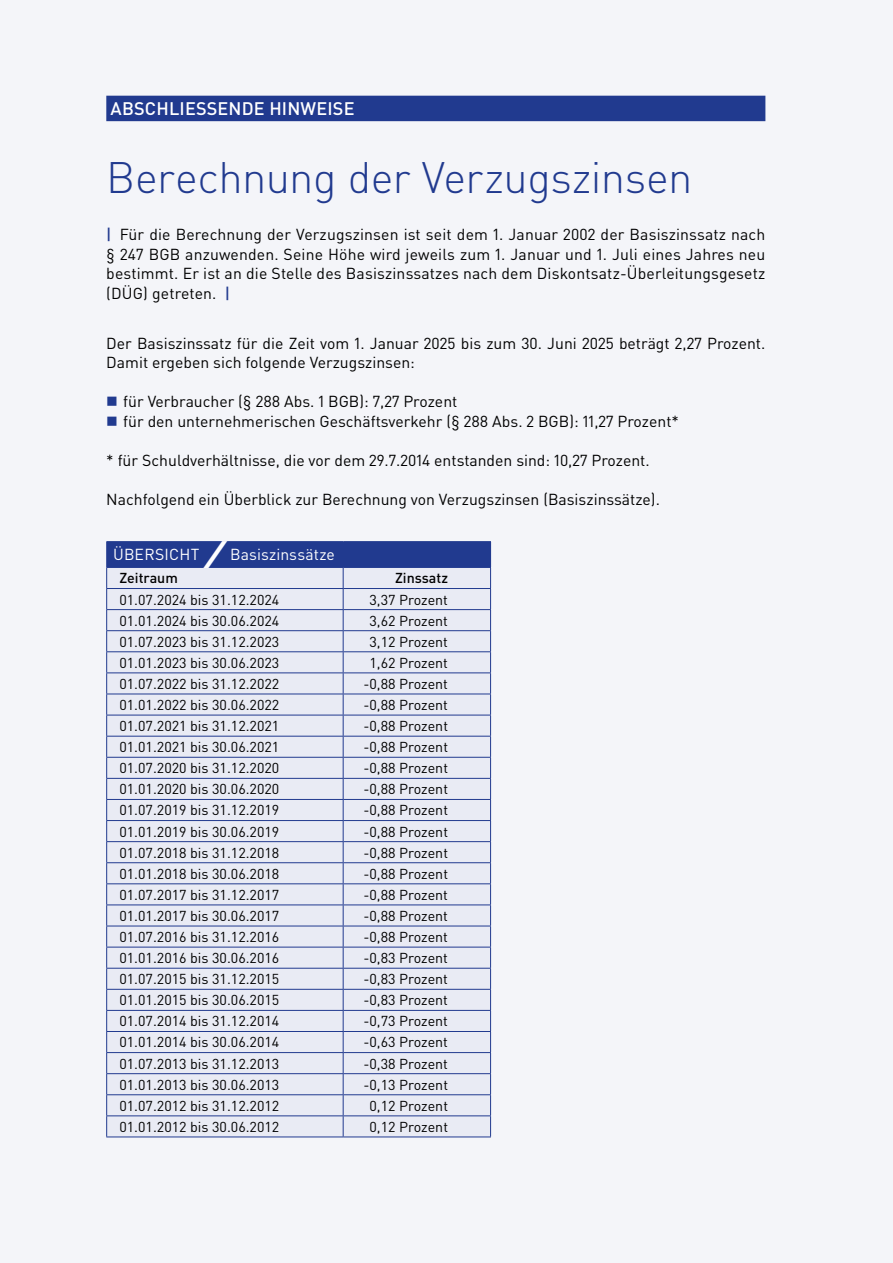
<style>
.page{position:relative;width:893px;height:1263px;background:#f4f5f9}
.page>*{position:absolute;margin:0;border:0;box-sizing:border-box;transform-origin:0 0}
.t1{font:300 43.5px "DIN Pro";letter-spacing:-.015em;color:#213a8f}
.t2{font:500 18px "DIN Pro";letter-spacing:.01em;color:#fff}
.t3{font:15.75px/19.5px "DIN Pro";color:#000}
.t4{font:15.75px "DIN Pro";letter-spacing:.01em;color:#fff}
.t5{font:14.25px "DIN Pro";color:#000}
.t6{font:500 14.25px "DIN Pro";color:#000}
.s1{font-weight:500;color:#213a8f}
.s2{font-weight:900;font-style:italic;font-size:33px}
</style>
<div class="page">
<div style="left:106px;top:96px;width:659px;height:25px;background:#213a8f"></div>
<div style="left:107px;top:542px;width:384px;height:25px;background:#213a8f"></div>
<div style="left:107px;top:568px;width:383px;height:568px;background:#e9ebf4"></div>
<hr style="left:106px;top:541px;width:237px;height:1px;background:#213a8f">
<hr style="left:343px;top:541px;width:148px;height:1px;background:#213a8f">
<hr style="left:106px;top:567px;width:237px;height:1px;background:#213a8f">
<hr style="left:343px;top:567px;width:148px;height:1px;background:#213a8f">
<hr style="left:106px;top:588px;width:237px;height:1px;background:#213a8f">
<hr style="left:343px;top:588px;width:148px;height:1px;background:#213a8f">
<hr style="left:106px;top:609px;width:237px;height:1px;background:#213a8f">
<hr style="left:343px;top:609px;width:148px;height:1px;background:#213a8f">
<hr style="left:106px;top:630px;width:237px;height:1px;background:#213a8f">
<hr style="left:343px;top:630px;width:148px;height:1px;background:#213a8f">
<hr style="left:106px;top:651px;width:237px;height:1px;background:#213a8f">
<hr style="left:343px;top:651px;width:148px;height:1px;background:#213a8f">
<hr style="left:106px;top:672px;width:237px;height:1px;background:#213a8f">
<hr style="left:343px;top:672px;width:148px;height:1px;background:#213a8f">
<hr style="left:106px;top:694px;width:237px;height:1px;background:#213a8f">
<hr style="left:343px;top:694px;width:148px;height:1px;background:#213a8f">
<hr style="left:106px;top:715px;width:237px;height:1px;background:#213a8f">
<hr style="left:343px;top:715px;width:148px;height:1px;background:#213a8f">
<hr style="left:106px;top:736px;width:237px;height:1px;background:#213a8f">
<hr style="left:343px;top:736px;width:148px;height:1px;background:#213a8f">
<hr style="left:106px;top:757px;width:237px;height:1px;background:#213a8f">
<hr style="left:343px;top:757px;width:148px;height:1px;background:#213a8f">
<hr style="left:106px;top:778px;width:237px;height:1px;background:#213a8f">
<hr style="left:343px;top:778px;width:148px;height:1px;background:#213a8f">
<hr style="left:106px;top:799px;width:237px;height:1px;background:#213a8f">
<hr style="left:343px;top:799px;width:148px;height:1px;background:#213a8f">
<hr style="left:106px;top:820px;width:237px;height:1px;background:#213a8f">
<hr style="left:343px;top:820px;width:148px;height:1px;background:#213a8f">
<hr style="left:106px;top:841px;width:237px;height:1px;background:#213a8f">
<hr style="left:343px;top:841px;width:148px;height:1px;background:#213a8f">
<hr style="left:106px;top:862px;width:237px;height:1px;background:#213a8f">
<hr style="left:343px;top:862px;width:148px;height:1px;background:#213a8f">
<hr style="left:106px;top:883px;width:237px;height:1px;background:#213a8f">
<hr style="left:343px;top:883px;width:148px;height:1px;background:#213a8f">
<hr style="left:106px;top:904px;width:237px;height:1px;background:#213a8f">
<hr style="left:343px;top:904px;width:148px;height:1px;background:#213a8f">
<hr style="left:106px;top:926px;width:237px;height:1px;background:#213a8f">
<hr style="left:343px;top:926px;width:148px;height:1px;background:#213a8f">
<hr style="left:106px;top:947px;width:237px;height:1px;background:#213a8f">
<hr style="left:343px;top:947px;width:148px;height:1px;background:#213a8f">
<hr style="left:106px;top:968px;width:237px;height:1px;background:#213a8f">
<hr style="left:343px;top:968px;width:148px;height:1px;background:#213a8f">
<hr style="left:106px;top:989px;width:237px;height:1px;background:#213a8f">
<hr style="left:343px;top:989px;width:148px;height:1px;background:#213a8f">
<hr style="left:106px;top:1010px;width:237px;height:1px;background:#213a8f">
<hr style="left:343px;top:1010px;width:148px;height:1px;background:#213a8f">
<hr style="left:106px;top:1031px;width:237px;height:1px;background:#213a8f">
<hr style="left:343px;top:1031px;width:148px;height:1px;background:#213a8f">
<hr style="left:106px;top:1052px;width:237px;height:1px;background:#213a8f">
<hr style="left:343px;top:1052px;width:148px;height:1px;background:#213a8f">
<hr style="left:106px;top:1073px;width:237px;height:1px;background:#213a8f">
<hr style="left:343px;top:1073px;width:148px;height:1px;background:#213a8f">
<hr style="left:106px;top:1094px;width:237px;height:1px;background:#213a8f">
<hr style="left:343px;top:1094px;width:148px;height:1px;background:#213a8f">
<hr style="left:106px;top:1115px;width:237px;height:1px;background:#213a8f">
<svg style="left:106px;top:542px;width:1px;height:594px"></svg>
<hr style="left:343px;top:1115px;width:148px;height:1px;background:#213a8f">
<svg style="left:343px;top:568px;width:1px;height:568px"></svg>
<svg style="left:490px;top:568px;width:1px;height:568px"></svg>
<hr style="left:106px;top:1136px;width:237px;height:1px;background:#213a8f">
<hr style="left:343px;top:1136px;width:148px;height:1px;background:#213a8f">
<p class="t2" style="left:111px;top:96px;width:245px">ABSCHLIESSENDE HINWEISE</p>
<h1 class="t1" style="left:106px;top:148px;width:588px">Berechnung der Verzugszinsen</h1>
<p class="t3" style="left:106px;top:224px;width:661px;text-align:justify"><span class="s1">|</span> Für die Berechnung der Verzugszinsen ist seit dem 1. Januar 2002 der Basiszinssatz nach § 247 BGB anzuwenden. Seine Höhe wird jeweils zum 1. Januar und 1. Juli eines Jahres neu bestimmt. Er ist an die Stelle des Basiszinssatzes nach dem Diskontsatz-Überleitungsgesetz (DÜG) getreten. <span class="s1">|</span></p>
<p class="t3" style="left:106px;top:333px;width:661px">Der Basiszinssatz für die Zeit vom 1. Januar 2025 bis zum 30. Juni 2025 beträgt 2,27 Prozent.<br>Damit ergeben sich folgende Verzugszinsen:</p>
<p class="t3" style="left:123px;top:391px;width:557px">für Verbraucher (§ 288 Abs. 1 BGB): 7,27 Prozent<br>für den unternehmerischen Geschäftsverkehr (§ 288 Abs. 2 BGB): 11,27 Prozent*</p>
<p class="t3" style="left:106px;top:450px;width:545px">* für Schuldverhältnisse, die vor dem 29.7.2014 entstanden sind: 10,27 Prozent.</p>
<p class="t3" style="left:106px;top:489px;width:555px">Nachfolgend ein Überblick zur Berechnung von Verzugszinsen (Basiszinssätze).</p>
<p class="t4" style="left:113px;top:543px;width:223px">ÜBERSICHT <span class="s2">/</span> Basiszinssätze</p>
<p class="t6" style="left:119px;top:569px;width:60px">Zeitraum</p>
<p class="t6" style="left:395px;top:569px;width:54px">Zinssatz</p>
<p class="t5" style="left:119px;top:590px;width:161px">01.07.2024 bis 31.12.2024</p>
<p class="t5" style="left:370px;top:590px;width:80px">3,37 Prozent</p>
<p class="t5" style="left:119px;top:611px;width:161px">01.01.2024 bis 30.06.2024</p>
<p class="t5" style="left:370px;top:611px;width:80px">3,62 Prozent</p>
<p class="t5" style="left:119px;top:632px;width:161px">01.07.2023 bis 31.12.2023</p>
<p class="t5" style="left:370px;top:632px;width:80px">3,12 Prozent</p>
<p class="t5" style="left:119px;top:653px;width:161px">01.01.2023 bis 30.06.2023</p>
<p class="t5" style="left:370px;top:653px;width:80px">1,62 Prozent</p>
<p class="t5" style="left:119px;top:674px;width:161px">01.07.2022 bis 31.12.2022</p>
<p class="t5" style="left:363px;top:674px;width:86px">-0,88 Prozent</p>
<p class="t5" style="left:119px;top:695px;width:161px">01.01.2022 bis 30.06.2022</p>
<p class="t5" style="left:363px;top:695px;width:86px">-0,88 Prozent</p>
<p class="t5" style="left:119px;top:716px;width:161px">01.07.2021 bis 31.12.2021</p>
<p class="t5" style="left:363px;top:716px;width:86px">-0,88 Prozent</p>
<p class="t5" style="left:119px;top:737px;width:161px">01.01.2021 bis 30.06.2021</p>
<p class="t5" style="left:363px;top:737px;width:86px">-0,88 Prozent</p>
<p class="t5" style="left:119px;top:758px;width:161px">01.07.2020 bis 31.12.2020</p>
<p class="t5" style="left:363px;top:758px;width:86px">-0,88 Prozent</p>
<p class="t5" style="left:119px;top:779px;width:161px">01.01.2020 bis 30.06.2020</p>
<p class="t5" style="left:363px;top:779px;width:86px">-0,88 Prozent</p>
<p class="t5" style="left:119px;top:801px;width:161px">01.07.2019 bis 31.12.2019</p>
<p class="t5" style="left:363px;top:801px;width:86px">-0,88 Prozent</p>
<p class="t5" style="left:119px;top:822px;width:161px">01.01.2019 bis 30.06.2019</p>
<p class="t5" style="left:363px;top:822px;width:86px">-0,88 Prozent</p>
<p class="t5" style="left:119px;top:843px;width:161px">01.07.2018 bis 31.12.2018</p>
<p class="t5" style="left:363px;top:843px;width:86px">-0,88 Prozent</p>
<p class="t5" style="left:119px;top:864px;width:161px">01.01.2018 bis 30.06.2018</p>
<p class="t5" style="left:363px;top:864px;width:86px">-0,88 Prozent</p>
<p class="t5" style="left:119px;top:885px;width:161px">01.07.2017 bis 31.12.2017</p>
<p class="t5" style="left:363px;top:885px;width:86px">-0,88 Prozent</p>
<p class="t5" style="left:119px;top:906px;width:161px">01.01.2017 bis 30.06.2017</p>
<p class="t5" style="left:363px;top:906px;width:86px">-0,88 Prozent</p>
<p class="t5" style="left:119px;top:927px;width:161px">01.07.2016 bis 31.12.2016</p>
<p class="t5" style="left:363px;top:927px;width:86px">-0,88 Prozent</p>
<p class="t5" style="left:119px;top:948px;width:161px">01.01.2016 bis 30.06.2016</p>
<p class="t5" style="left:363px;top:948px;width:86px">-0,83 Prozent</p>
<p class="t5" style="left:119px;top:969px;width:161px">01.07.2015 bis 31.12.2015</p>
<p class="t5" style="left:363px;top:969px;width:86px">-0,83 Prozent</p>
<p class="t5" style="left:119px;top:990px;width:161px">01.01.2015 bis 30.06.2015</p>
<p class="t5" style="left:363px;top:990px;width:86px">-0,83 Prozent</p>
<p class="t5" style="left:119px;top:1011px;width:161px">01.07.2014 bis 31.12.2014</p>
<p class="t5" style="left:363px;top:1011px;width:86px">-0,73 Prozent</p>
<p class="t5" style="left:119px;top:1033px;width:161px">01.01.2014 bis 30.06.2014</p>
<p class="t5" style="left:363px;top:1033px;width:86px">-0,63 Prozent</p>
<p class="t5" style="left:119px;top:1054px;width:161px">01.07.2013 bis 31.12.2013</p>
<p class="t5" style="left:363px;top:1054px;width:86px">-0,38 Prozent</p>
<p class="t5" style="left:119px;top:1075px;width:161px">01.01.2013 bis 30.06.2013</p>
<p class="t5" style="left:363px;top:1075px;width:86px">-0,13 Prozent</p>
<p class="t5" style="left:119px;top:1096px;width:161px">01.07.2012 bis 31.12.2012</p>
<p class="t5" style="left:370px;top:1096px;width:80px">0,12 Prozent</p>
<p class="t5" style="left:119px;top:1117px;width:161px">01.01.2012 bis 30.06.2012</p>
<p class="t5" style="left:370px;top:1117px;width:80px">0,12 Prozent</p>
</div>
